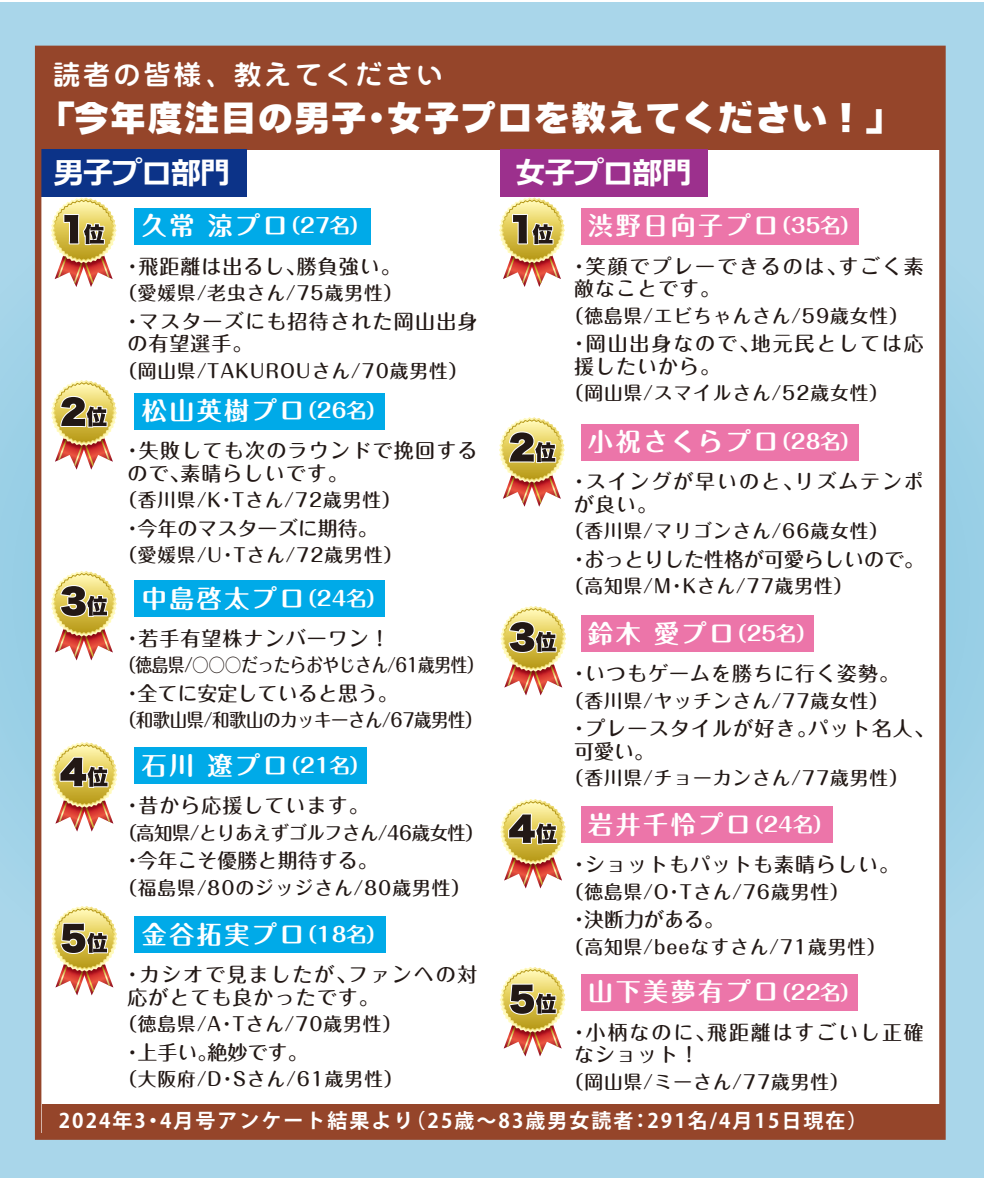
<style>
.page{position:relative;width:984px;height:1178px;background:#fff}
.page>*{position:absolute;margin:0;border:0;box-sizing:border-box;transform-origin:0 0}
.t1{font:35px "NIS S10 83 pv RKSJ H";letter-spacing:.05em;color:#fff}
.t2{font:700 30px "Meiryo";letter-spacing:-.025em;color:#fff}
.t3{font:27.5px "NIS R7 83 pv RKSJ H";letter-spacing:.1em;color:#fff}
.t4{font:700 25px "Maru Fo Pro";letter-spacing:.1em;color:#fff}
.t5{font:500 20px/22.5px "Maru Fo Pro";letter-spacing:.05em;color:#221815}
.t6{font:500 20px/22.5px "Maru Fo Pro";letter-spacing:.095em;color:#221815}
.t7{font:500 20px "Maru Fo Pro";color:#221815}
.t8{font:700 20px "Koz Go Pr 6 N";letter-spacing:.1em;color:#fff}
.t9{font:500 18.75px "Maru Fo Pro";letter-spacing:.05em;color:#221815}
.t10{font:500 18.75px "Maru Fo Pro";letter-spacing:-.025em;color:#221815;scale:.89 1}
.t11{font:500 18.75px "Maru Fo Pro";letter-spacing:-.025em;color:#221815;scale:.93 1}
.t12{font:500 18.75px "Maru Fo Pro";letter-spacing:-.025em;color:#221815}
.s1{font-size:20px}
</style>
<div class="page">
<div style="left:0;top:3px;width:983px;height:1175px;background:linear-gradient(to bottom,#a2d3e8,#a2d2e7)"></div>
<div style="left:38px;top:49px;width:904px;height:1088px;background:#fff"></div>
<div style="left:39px;top:47px;width:901px;height:102px;background:#95452a"></div>
<div style="left:42px;top:1104px;width:900px;height:31px;background:#95452a"></div>
<div style="left:580px;top:208px;width:278px;height:37px;background:#ec75a9"></div>
<div style="left:580px;top:424px;width:278px;height:36px;background:#ec75a9"></div>
<div style="left:580px;top:615px;width:233px;height:37px;background:#ec75a9"></div>
<div style="left:580px;top:806px;width:252px;height:37px;background:#ec75a9"></div>
<div style="left:580px;top:974px;width:277px;height:37px;background:#ec75a9"></div>
<div style="left:134px;top:208px;width:236px;height:37px;background:#00aae8"></div>
<div style="left:134px;top:393px;width:251px;height:36px;background:#00aae8"></div>
<div style="left:134px;top:580px;width:250px;height:37px;background:#00aae8"></div>
<div style="left:134px;top:747px;width:233px;height:37px;background:#00aae8"></div>
<div style="left:134px;top:916px;width:252px;height:37px;background:#00aae8"></div>
<div style="left:39px;top:149px;width:208px;height:48px;background:#0c3388"></div>
<div style="left:500px;top:149px;width:208px;height:48px;background:#9c308d"></div>
<div style="left:35px;top:46px;width:910px;height:1093px;border:6px solid #95452a"></div>
<img style="left:51px;top:198px;width:66px;height:89px">
<img style="left:51px;top:380px;width:66px;height:89px">
<img style="left:51px;top:571px;width:66px;height:89px">
<img style="left:51px;top:742px;width:66px;height:89px">
<img style="left:51px;top:906px;width:66px;height:89px">
<svg style="left:499px;top:197px;width:66px;height:90px"></svg>
<img style="left:499px;top:417px;width:65px;height:90px">
<img style="left:500px;top:606px;width:66px;height:89px">
<img style="left:500px;top:799px;width:66px;height:89px">
<img style="left:500px;top:967px;width:65px;height:89px">
<h3 class="t3" style="left:53px;top:60px;width:392px">読者の皆様、教えてください</h3>
<h1 class="t1" style="left:41px;top:100px;width:861px">「今年度注目の男子・女子プロを教えてください！」</h1>
<h2 class="t2" style="left:54px;top:156px;width:178px">男子プロ部門</h2>
<h2 class="t2" style="left:515px;top:156px;width:178px">女子プロ部門</h2>
<h3 class="t4" style="left:142px;top:206px;width:229px">久常 涼プロ<span class="s1">（27名）</span></h3>
<p class="t5" style="left:123px;top:252px;width:280px">・飛距離は出るし、勝負強い。</p>
<p class="t9" style="left:118px;top:278px;width:286px">（愛媛県/老虫さん/75歳男性）</p>
<p class="t5" style="left:123px;top:307px;width:356px">・マスターズにも招待された岡山出身の有望選手。</p>
<p class="t9" style="left:118px;top:355px;width:351px">（岡山県/TAKUROUさん/70歳男性）</p>
<h3 class="t4" style="left:142px;top:390px;width:246px">松山英樹プロ<span class="s1">（26名）</span></h3>
<p class="t5" style="left:123px;top:437px;width:356px">・失敗しても次のラウンドで挽回するので、素晴らしいです。</p>
<p class="t9" style="left:118px;top:485px;width:284px">（香川県/K・Tさん/72歳男性）</p>
<p class="t7" style="left:123px;top:512px;width:256px">・今年のマスターズに期待。</p>
<p class="t9" style="left:118px;top:540px;width:286px">（愛媛県/U・Tさん/72歳男性）</p>
<h3 class="t4" style="left:142px;top:578px;width:246px">中島啓太プロ<span class="s1">（24名）</span></h3>
<p class="t5" style="left:123px;top:625px;width:269px">・若手有望株ナンバーワン！</p>
<p class="t10" style="left:119px;top:650px;width:411px">（徳島県/○○○だったらおやじさん/61歳男性）</p>
<p class="t7" style="left:123px;top:677px;width:276px">・全てに安定していると思う。</p>
<p class="t11" style="left:119px;top:705px;width:393px">（和歌山県/和歌山のカッキーさん/67歳男性）</p>
<h3 class="t4" style="left:142px;top:745px;width:229px">石川 遼プロ<span class="s1">（21名）</span></h3>
<p class="t5" style="left:123px;top:792px;width:248px">・昔から応援しています。</p>
<p class="t12" style="left:118px;top:817px;width:367px">（高知県/とりあえずゴルフさん/46歳女性）</p>
<p class="t7" style="left:123px;top:845px;width:256px">・今年こそ優勝と期待する。</p>
<p class="t9" style="left:118px;top:872px;width:353px">（福島県/80のジッジさん/80歳男性）</p>
<h3 class="t4" style="left:142px;top:914px;width:246px">金谷拓実プロ<span class="s1">（18名）</span></h3>
<p class="t6" style="left:123px;top:961px;width:356px">・カシオで見ましたが、ファンへの対応がとても良かったです。</p>
<p class="t9" style="left:118px;top:1009px;width:285px">（徳島県/A・Tさん/70歳男性）</p>
<p class="t5" style="left:123px;top:1038px;width:186px">・上手い。絶妙です。</p>
<p class="t9" style="left:118px;top:1064px;width:286px">（大阪府/D・Sさん/61歳男性）</p>
<h3 class="t4" style="left:588px;top:206px;width:274px">渋野日向子プロ<span class="s1">（35名）</span></h3>
<p class="t6" style="left:569px;top:252px;width:356px">・笑顔でプレーできるのは、すごく素敵なことです。</p>
<p class="t9" style="left:564px;top:300px;width:345px">（徳島県/エビちゃんさん/59歳女性）</p>
<p class="t6" style="left:569px;top:330px;width:356px">・岡山出身なので、地元民としては応援したいから。</p>
<p class="t9" style="left:564px;top:378px;width:325px">（岡山県/スマイルさん/52歳女性）</p>
<h3 class="t4" style="left:588px;top:421px;width:274px">小祝さくらプロ<span class="s1">（28名）</span></h3>
<p class="t6" style="left:569px;top:468px;width:356px">・スイングが早いのと、リズムテンポが良い。</p>
<p class="t9" style="left:564px;top:516px;width:325px">（香川県/マリゴンさん/66歳女性）</p>
<p class="t7" style="left:569px;top:543px;width:357px">・おっとりした性格が可愛らしいので。</p>
<p class="t9" style="left:564px;top:571px;width:289px">（高知県/M・Kさん/77歳男性）</p>
<h3 class="t4" style="left:588px;top:613px;width:229px">鈴木 愛プロ<span class="s1">（25名）</span></h3>
<p class="t5" style="left:569px;top:660px;width:332px">・いつもゲームを勝ちに行く姿勢。</p>
<p class="t9" style="left:564px;top:685px;width:325px">（香川県/ヤッチンさん/77歳女性）</p>
<p class="t5" style="left:569px;top:715px;width:366px">・プレースタイルが好き。パット名人、可愛い。</p>
<p class="t9" style="left:564px;top:763px;width:345px">（香川県/チョーカンさん/77歳男性）</p>
<h3 class="t4" style="left:588px;top:804px;width:246px">岩井千怜プロ<span class="s1">（24名）</span></h3>
<p class="t5" style="left:569px;top:851px;width:332px">・ショットもパットも素晴らしい。</p>
<p class="t9" style="left:564px;top:876px;width:286px">（徳島県/O・Tさん/76歳男性）</p>
<p class="t5" style="left:569px;top:906px;width:157px">・決断力がある。</p>
<p class="t9" style="left:564px;top:931px;width:323px">（高知県/beeなすさん/71歳男性）</p>
<h3 class="t4" style="left:588px;top:972px;width:274px">山下美夢有プロ<span class="s1">（22名）</span></h3>
<p class="t6" style="left:569px;top:1018px;width:356px">・小柄なのに、飛距離はすごいし正確なショット！</p>
<p class="t9" style="left:564px;top:1066px;width:286px">（岡山県/ミーさん/77歳男性）</p>
<p class="t8" style="left:59px;top:1109px;width:810px">2024年3・4月号アンケート結果より（25歳～83歳男女読者：291名/4月15日現在）</p>
</div>
